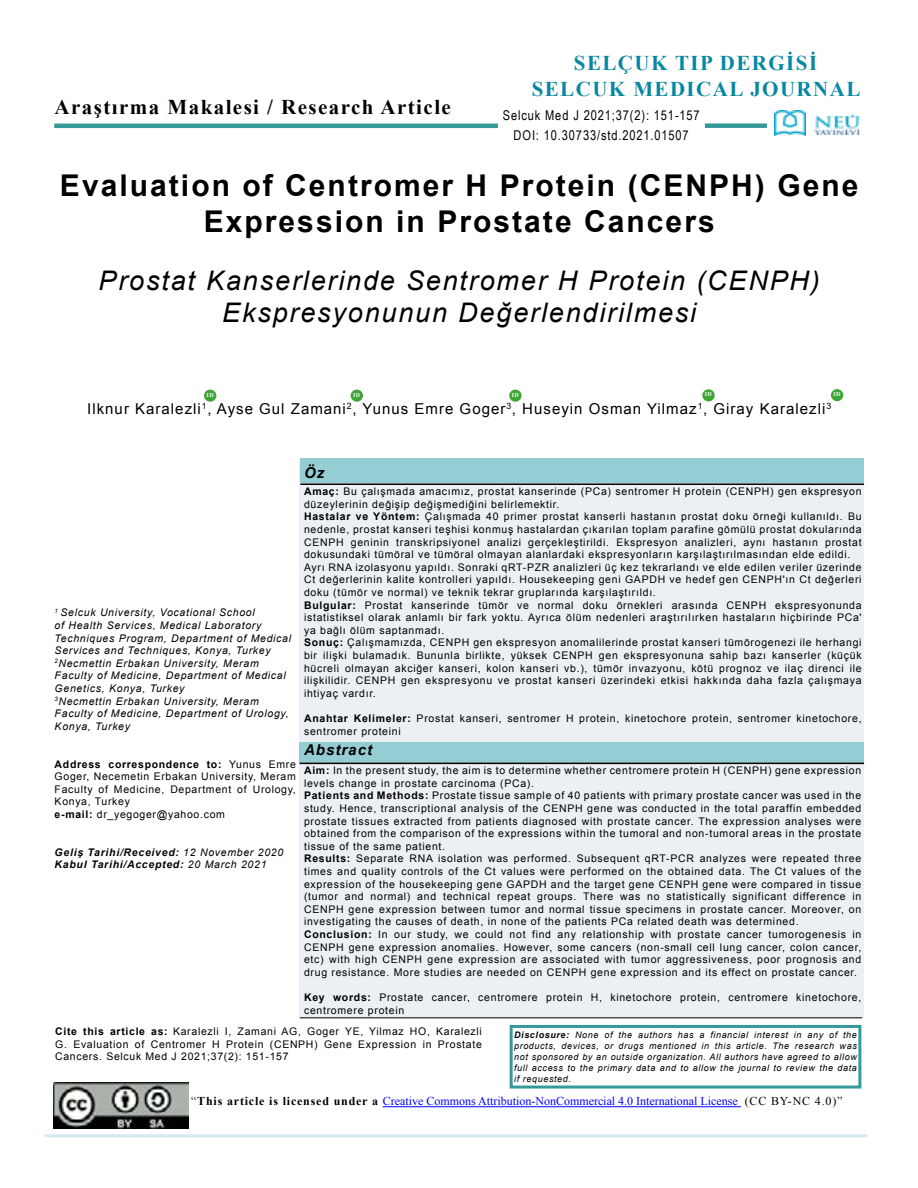
<style>
.page{position:relative;width:918px;height:1188px;background:#fff}
.page>*{position:absolute;margin:0;border:0;box-sizing:border-box;transform-origin:0 0}
.t1{font:700 30px/36px "Arial";letter-spacing:.07em;color:#000;text-align:center}
.t2{font:italic 27px/32.4px "Arial";letter-spacing:.07em;color:#000;text-align:center}
.t3{font:700 21px/25.2px "Times New Roman";letter-spacing:.07em;color:#0788a0;text-align:center}
.t4{font:700 21px "Times New Roman";letter-spacing:.07em;color:#000}
.t5{font:15px "Arial";letter-spacing:.07em;color:#000}
.t6{font:italic 700 15px "Arial";letter-spacing:.07em;color:#000}
.t7{font:13.5px "Arial Narrow";letter-spacing:.065em;color:#000}
.t8{font:12px "Times New Roman";color:#00f}
.t9{font:10.5px/12.6px "Arial";letter-spacing:.07em;color:#000}
.t10{font:italic 10.5px/12.6px "Arial";letter-spacing:.07em;color:#000}
.t11{font:italic 700 10.5px/12.6px "Arial";letter-spacing:.07em;color:#000}
.t12{font:italic 9px/10.8px "Arial";letter-spacing:.07em;color:#000;text-align:justify}
.t13{font:700 6px "Times New Roman";letter-spacing:.07em;color:#fafafa}
.s1{font-weight:700}
.s2{font-weight:400}
.s3{color:#000}
.s4{font-weight:700;color:#000}
</style>
<div class="page">
<div style="left:300px;top:458px;width:564px;height:559px;background:#ecf0f4"></div>
<div style="left:300px;top:459px;width:564px;height:24px;background:#94cdd3"></div>
<hr style="left:300px;top:1017px;width:562px;height:1px;background:#000">
<hr style="left:300px;top:483px;width:564px;height:2px;background:#000">
<div style="left:300px;top:742px;width:564px;height:22px;background:#94cdd3"></div>
<hr style="left:300px;top:763px;width:564px;height:1px;background:#000">
<div style="left:510px;top:1025px;width:351px;height:64px;border:3px solid #399"></div>
<hr style="left:45px;top:1134px;width:822px;height:3px;background:#d2eaf0">
<img style="left:54px;top:1082px;width:135px;height:47px">
<hr style="left:383px;top:1106px;width:358px;height:1px;background:#00f">
<img style="left:775px;top:110px;width:30px;height:26px">
<img style="left:814px;top:115px;width:47px;height:19px">
<hr style="left:54px;top:124px;width:444px;height:4px;background:#399">
<div style="left:705px;top:123px;width:62px;height:5px;background:#399"></div>
<div style="left:204px;top:390px;width:12px;height:12px;background:#3fa535;border-radius:50%"></div>
<div style="left:351px;top:390px;width:12px;height:12px;background:#3fa535;border-radius:50%"></div>
<div style="left:509px;top:390px;width:13px;height:12px;background:#3fa535;border-radius:50%"></div>
<div style="left:702px;top:389px;width:13px;height:12px;background:#3fa535;border-radius:50%"></div>
<div style="left:831px;top:389px;width:12px;height:12px;background:#3fa535;border-radius:50%"></div>
<h3 class="t4" style="left:55px;top:92px;width:398px">Araştırma Makalesi / Research Article</h3>
<h3 class="t3" style="left:532px;top:50px;width:330px">SELÇUK TIP DERGİSİ<br>SELCUK MEDICAL JOURNAL</h3>
<p class="t7" style="left:514px;top:125px;width:177px">DOI: 10.30733/std.2021.01507</p>
<p class="t7" style="left:503px;top:105px;width:199px">Selcuk Med J 2021;37(2): 151-157</p>
<h1 class="t1" style="left:60px;top:168px;width:800px">Evaluation of Centromer H Protein (CENPH) Gene<br>Expression in Prostate Cancers</h1>
<h2 class="t2" style="left:99px;top:264px;width:723px">Prostat Kanserlerinde Sentromer H Protein (CENPH)<br>Ekspresyonunun Değerlendirilmesi</h2>
<p class="t13" style="left:207px;top:390px;width:9px">ID</p>
<p class="t13" style="left:353px;top:390px;width:9px">ID</p>
<p class="t13" style="left:512px;top:390px;width:9px">ID</p>
<p class="t13" style="left:705px;top:390px;width:9px">ID</p>
<p class="t13" style="left:834px;top:390px;width:9px">ID</p>
<h3 class="t5" style="left:87px;top:398px;width:746px">Ilknur Karalezli<sup>1</sup>, Ayse Gul Zamani<sup>2</sup>, Yunus Emre Goger<sup>3</sup>, Huseyin Osman Yilmaz<sup>1</sup>, Giray Karalezli<sup>3</sup></h3>
<h3 class="t6" style="left:304px;top:463px;width:22px">Öz</h3>
<p class="t9" style="left:304px;top:485px;width:559px"><span class="s1">Amaç:</span> Bu çalışmada amacımız, prostat kanserinde (PCa) sentromer H protein (CENPH) gen ekspresyon düzeylerinin değişip değişmediğini belirlemektir.<br><span class="s1">Hastalar ve Yöntem:</span> Çalışmada 40 primer prostat kanserli hastanın prostat doku örneği kullanıldı. Bu nedenle, prostat kanseri teşhisi konmuş hastalardan çıkarılan toplam parafine gömülü prostat dokularında CENPH geninin transkripsiyonel analizi gerçekleştirildi. Ekspresyon analizleri, aynı hastanın prostat dokusundaki tümöral ve tümöral olmayan alanlardaki ekspresyonların karşılaştırılmasından elde edildi.<br>Ayrı RNA izolasyonu yapıldı. Sonraki qRT-PZR analizleri üç kez tekrarlandı ve elde edilen veriler üzerinde Ct değerlerinin kalite kontrolleri yapıldı. Housekeeping geni GAPDH ve hedef gen CENPH'ın Ct değerleri doku (tümör ve normal) ve teknik tekrar gruplarında karşılaştırıldı.<br><span class="s1">Bulgular:</span> Prostat kanserinde tümör ve normal doku örnekleri arasında CENPH ekspresyonunda istatistiksel olarak anlamlı bir fark yoktu. Ayrıca ölüm nedenleri araştırılırken hastaların hiçbirinde PCa' ya bağlı ölüm saptanmadı.<br><span class="s1">Sonuç:</span> Çalışmamızda, CENPH gen ekspresyon anomalilerinde prostat kanseri tümörogenezi ile herhangi bir ilişki bulamadık. Bununla birlikte, yüksek CENPH gen ekspresyonuna sahip bazı kanserler (küçük hücreli olmayan akciğer kanseri, kolon kanseri vb.), tümör invazyonu, kötü prognoz ve ilaç direnci ile ilişkilidir. CENPH gen ekspresyonu ve prostat kanseri üzerindeki etkisi hakkında daha fazla çalışmaya ihtiyaç vardır.</p>
<p class="t9" style="left:304px;top:712px;width:559px"><span class="s1">Anahtar Kelimeler:</span> Prostat kanseri, sentromer H protein, kinetochore protein, sentromer kinetochore, sentromer proteini</p>
<p class="t9" style="left:304px;top:764px;width:559px"><span class="s1">Aim:</span> In the present study, the aim is to determine whether centromere protein H (CENPH) gene expression levels change in prostate carcinoma (PCa).<br><span class="s1">Patients and Methods:</span> Prostate tissue sample of 40 patients with primary prostate cancer was used in the study. Hence, transcriptional analysis of the CENPH gene was conducted in the total paraffin embedded prostate tissues extracted from patients diagnosed with prostate cancer. The expression analyses were obtained from the comparison of the expressions within the tumoral and non-tumoral areas in the prostate tissue of the same patient.<br><span class="s1">Results:</span> Separate RNA isolation was performed. Subsequent qRT-PCR analyzes were repeated three times and quality controls of the Ct values were performed on the obtained data. The Ct values of the expression of the housekeeping gene GAPDH and the target gene CENPH gene were compared in tissue (tumor and normal) and technical repeat groups. There was no statistically significant difference in CENPH gene expression between tumor and normal tissue specimens in prostate cancer. Moreover, on investigating the causes of death, in none of the patients PCa related death was determined.<br><span class="s1">Conclusion:</span> In our study, we could not find any relationship with prostate cancer tumorogenesis in CENPH gene expression anomalies. However, some cancers (non-small cell lung cancer, colon cancer, etc) with high CENPH gene expression are associated with tumor aggressiveness, poor prognosis and drug resistance. More studies are needed on CENPH gene expression and its effect on prostate cancer.</p>
<p class="t9" style="left:304px;top:991px;width:559px"><span class="s1">Key words:</span> Prostate cancer, centromere protein H, kinetochore protein, centromere kinetochore, centromere protein</p>
<p class="t9" style="left:55px;top:1025px;width:428px;text-align:justify"><span class="s1">Cite this article as:</span> Karalezli I, Zamani AG, Goger YE, Yilmaz HO, Karalezli G. Evaluation of Centromer H Protein (CENPH) Gene Expression in Prostate Cancers. Selcuk Med J 2021;37(2): 151-157</p>
<p class="t10" style="left:55px;top:607px;width:238px"><sup>1</sup> Selcuk University, Vocational School<br>of Health Services, Medical Laboratory Techniques Program, Department of Medical Services and Techniques, Konya, Turkey <sup>2</sup>Necmettin Erbakan University, Meram Faculty of Medicine, Department of Medical Genetics, Konya, Turkey<br><sup>3</sup>Necmettin Erbakan University, Meram Faculty of Medicine, Department of Urology, Konya, Turkey</p>
<p class="t9" style="left:55px;top:757px;width:243px"><span class="s1">Address correspondence to:</span> Yunus Emre Goger, Necemetin Erbakan University, Meram Faculty of Medicine, Department of Urology, Konya, Turkey<br><span class="s1">e-mail:</span> dr_yegoger@yahoo.com</p>
<p class="t11" style="left:55px;top:846px;width:230px">Geliş Tarihi/Received: <span class="s2">12 November 2020<br></span>Kabul Tarihi/Accepted: <span class="s2">20 March 2021</span></p>
<h3 class="t6" style="left:304px;top:739px;width:69px">Abstract</h3>
<p class="t12" style="left:514px;top:1030px;width:344px"><span class="s1">Disclosure:</span> None of the authors has a financial interest in any of the products, devices, or drugs mentioned in this article. The research was not sponsored by an outside organization. All authors have agreed to allow full access to the primary data and to allow the journal to review the data if requested.</p>
<p class="t8" style="left:191px;top:1093px;width:653px"><span class="s3">“</span><span class="s4">This article is licensed under a</span> Creative Commons Attribution-NonCommercial 4.0 International License <span class="s3">(CC BY-NC 4.0)”</span></p>
</div>
